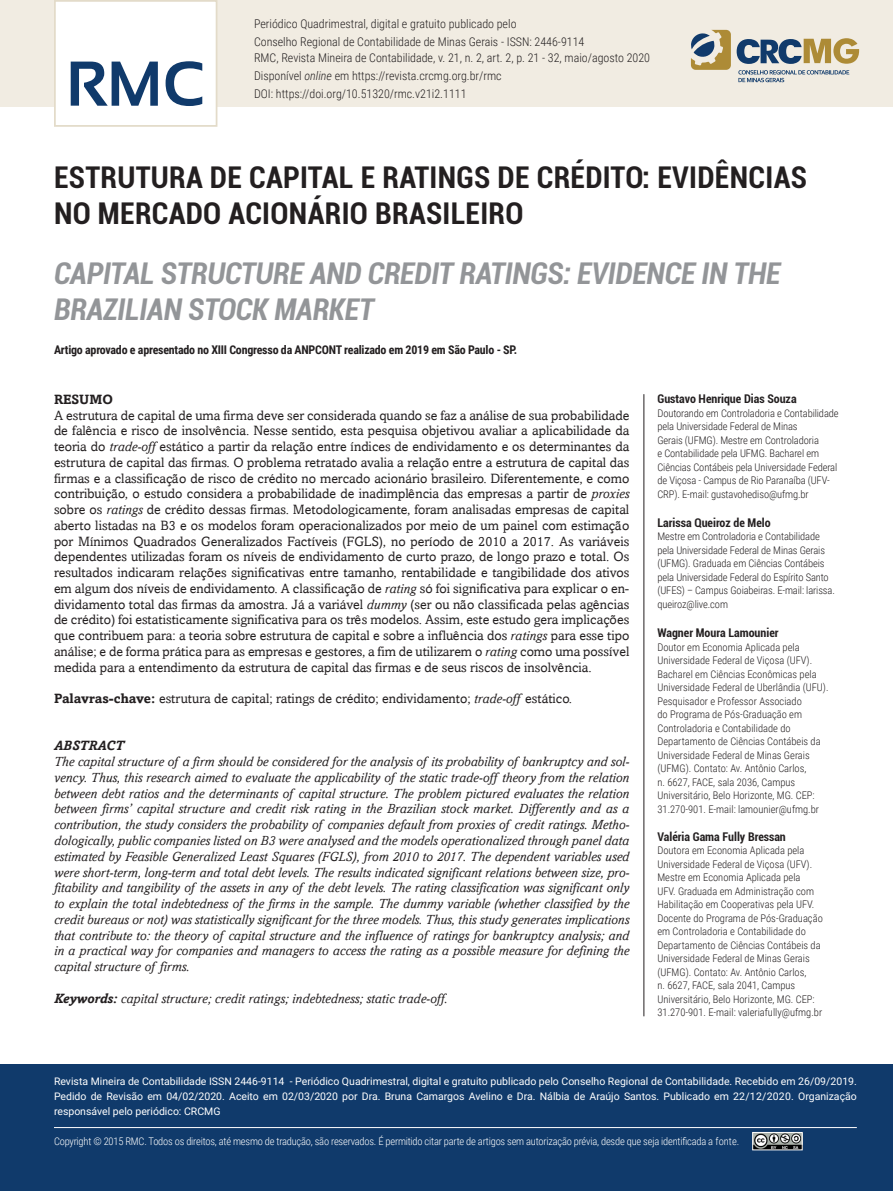
<style>
.page{position:relative;width:893px;height:1191px;background:#fff}
.page>*{position:absolute;margin:0;border:0;box-sizing:border-box;transform-origin:0 0}
.t1{font:700 63.15px "Sansation";color:#103a6b}
.título_artigo{font:700 condensed 30px/36px "Roboto";letter-spacing:.01em;color:#231f20}
.titulo_artigo_2{font:italic 700 condensed 30px/36px "Roboto";letter-spacing:-.01em;color:#939598}
.texto_corrido{font:13.5px/15.8px "Amasis";color:#231f20;text-align:justify}
.texto_corrido-2{font:italic 13.5px/15.8px "Amasis";color:#231f20;text-align:justify}
.texto_corrido-3{font:italic 700 13.5px "Amasis";color:#231f20}
.texto_corrido-4{font:700 13.5px "Amasis";color:#231f20}
.t2{font:300 12px/18px "Roboto Condensed";color:#231f20}
.t3{font:700 condensed 12px "Roboto";color:#231f20}
.t4{font:700 12px "Roboto Condensed";letter-spacing:-.02em;color:#231f20}
.t5{font:300 10.5px/13.5px "Roboto Condensed";color:#231f20}
.t6{font:10.5px/15px "Roboto";color:#fff;text-align:justify}
.t7{font:300 10.5px "Roboto Condensed";letter-spacing:-.02em;color:#fff}
.s1{font-style:italic}
.s2{font-weight:700}
</style>
<div class="page">
<div style="left:0;top:0;width:893px;height:106px;background:#f1ece2"></div>
<div style="left:54px;top:0;width:163px;height:127px;background:#fff;border:2px solid #e3dbc9"></div>
<div style="left:0;top:1064px;width:893px;height:127px;background:#103a6b"></div>
<svg style="left:738px;top:70px;width:111px;height:12px"></svg>
<svg style="left:691px;top:30px;width:40px;height:40px"></svg>
<svg style="left:737px;top:38px;width:122px;height:26px"></svg>
<hr style="left:54px;top:1127px;width:803px;height:1px;background:#fff">
<img style="left:754px;top:1134px;width:47px;height:14px">
<div style="left:752px;top:1132px;width:51px;height:18px;border:1px solid #fff"></div>
<hr style="left:643px;top:394px;width:1px;height:622px;background:#231f20">
<h1 class="t1" style="left:66px;top:49px;width:141px">RMC</h1>
<p class="t2" style="left:254px;top:14px;width:332px">Periódico Quadrimestral, digital e gratuito publicado pelo<br>Conselho Regional de Contabilidade de Minas Gerais - ISSN: 2446-9114</p>
<p class="t2" style="left:254px;top:48px;width:398px">RMC, Revista Mineira de Contabilidade, v. 21, n. 2, art. 2, p. 21 - 32, maio/agosto 2020</p>
<p class="t2" style="left:254px;top:66px;width:249px">Disponível <span class="s1">online</span> em https://revista.crcmg.org.br/rmc</p>
<p class="t2" style="left:254px;top:84px;width:214px">DOI: https://doi.org/10.51320/rmc.v21i2.1111</p>
<p class="título_artigo" style="left:54px;top:158px;width:754px">ESTRUTURA DE CAPITAL E RATINGS DE CRÉDITO: EVIDÊNCIAS<br>NO MERCADO ACIONÁRIO BRASILEIRO</p>
<p class="titulo_artigo_2" style="left:54px;top:254px;width:728px">CAPITAL STRUCTURE AND CREDIT RATINGS: EVIDENCE IN THE<br>BRAZILIAN STOCK MARKET</p>
<p class="t4" style="left:54px;top:341px;width:465px">Artigo aprovado e apresentado no XIII Congresso da ANPCONT realizado em 2019 em São Paulo - SP.</p>
<p class="texto_corrido-4" style="left:54px;top:391px;width:60px">RESUMO</p>
<p class="texto_corrido" style="left:54px;top:407px;width:577px">A estrutura de capital de uma firma deve ser considerada quando se faz a análise de sua probabilidade de falência e risco de insolvência. Nesse sentido, esta pesquisa objetivou avaliar a aplicabilidade da teoria do <span class="s1">trade-off</span> estático a partir da relação entre índices de endividamento e os determinantes da estrutura de capital das firmas. O problema retratado avalia a relação entre a estrutura de capital das firmas e a classificação de risco de crédito no mercado acionário brasileiro. Diferentemente, e como contribuição, o estudo considera a probabilidade de inadimplência das empresas a partir de <span class="s1">proxies </span>sobre os <span class="s1">ratings</span> de crédito dessas firmas. Metodologicamente, foram analisadas empresas de capital aberto listadas na B3 e os modelos foram operacionalizados por meio de um painel com estimação por Mínimos Quadrados Generalizados Factíveis (FGLS), no período de 2010 a 2017. As variáveis dependentes utilizadas foram os níveis de endividamento de curto prazo, de longo prazo e total. Os resultados indicaram relações significativas entre tamanho, rentabilidade e tangibilidade dos ativos em algum dos níveis de endividamento. A classificação de <span class="s1">rating</span> só foi significativa para explicar o en&shy;dividamento total das firmas da amostra. Já a variável <span class="s1">dummy</span> (ser ou não classificada pelas agências de crédito) foi estatisticamente significativa para os três modelos. Assim, este estudo gera implicações que contribuem para: a teoria sobre estrutura de capital e sobre a influência dos <span class="s1">ratings</span> para esse tipo análise; e de forma prática para as empresas e gestores, a fim de utilizarem o <span class="s1">rating</span> como uma possível medida para a entendimento da estrutura de capital das firmas e de seus riscos de insolvência.</p>
<p class="texto_corrido" style="left:54px;top:690px;width:520px"><span class="s2">Palavras-chave:</span> estrutura de capital; ratings de crédito; endividamento; <span class="s1">trade-off</span> estático.</p>
<p class="texto_corrido-3" style="left:54px;top:737px;width:72px">ABSTRACT</p>
<p class="texto_corrido-2" style="left:54px;top:753px;width:577px">The capital structure of a firm should be considered for the analysis of its probability of bankruptcy and sol&shy;vency. Thus, this research aimed to evaluate the applicability of the static trade-off theory from the relation between debt ratios and the determinants of capital structure. The problem pictured evaluates the relation between firms’ capital structure and credit risk rating in the Brazilian stock market. Differently and as a contribution, the study considers the probability of companies default from proxies of credit ratings. Metho&shy;dologically, public companies listed on B3 were analysed and the models operationalized through panel data estimated by Feasible Generalized Least Squares (FGLS), from 2010 to 2017. The dependent variables used were short-term, long-term and total debt levels. The results indicated significant relations between size, pro&shy;fitability and tangibility of the assets in any of the debt levels. The rating classification was significant only to explain the total indebtedness of the firms in the sample. The dummy variable (whether classified by the credit bureaus or not) was statistically significant for the three models. Thus, this study generates implications that contribute to: the theory of capital structure and the influence of ratings for bankruptcy analysis; and in a practical way for companies and managers to access the rating as a possible measure for defining the capital structure of firms.</p>
<p class="texto_corrido-2" style="left:54px;top:990px;width:395px"><span class="s2">Keywords:</span> capital structure; credit ratings; indebtedness; static trade-off.</p>
<p class="t3" style="left:657px;top:390px;width:141px">Gustavo Henrique Dias Souza</p>
<p class="t5" style="left:657px;top:406px;width:183px">Doutorando em Controladoria e Contabilidade pela Universidade Federal de Minas<br>Gerais (UFMG). Mestre em Controladoria<br>e Contabilidade pela UFMG. Bacharel em Ciências Contábeis pela Universidade Federal de Viçosa - Campus de Rio Paranaíba (UFV-CRP). E-mail: gustavohediso@ufmg.br</p>
<p class="t3" style="left:657px;top:514px;width:115px">Larissa Queiroz de Melo</p>
<p class="t5" style="left:657px;top:529px;width:179px">Mestre em Controladoria e Contabilidade pela Universidade Federal de Minas Gerais (UFMG). Graduada em Ciências Contábeis pela Universidade Federal do Espírito Santo (UFES) – Campus Goiabeiras. E-mail: larissa. queiroz@live.com</p>
<p class="t3" style="left:657px;top:624px;width:123px">Wagner Moura Lamounier</p>
<p class="t5" style="left:657px;top:640px;width:173px">Doutor em Economia Aplicada pela Universidade Federal de Viçosa (UFV).<br>Bacharel em Ciências Econômicas pela Universidade Federal de Uberlândia (UFU).<br>Pesquisador e Professor Associado<br>do Programa de Pós-Graduação em Controladoria e Contabilidade do Departamento de Ciências Contábeis da Universidade Federal de Minas Gerais (UFMG). Contato: Av. Antônio Carlos,<br>n. 6627, FACE, sala 2036, Campus Universitário, Belo Horizonte, MG. CEP:<br>31.270-901. E-mail: lamounier@ufmg.br</p>
<p class="t3" style="left:657px;top:828px;width:130px">Valéria Gama Fully Bressan</p>
<p class="t5" style="left:657px;top:843px;width:167px">Doutora em Economia Aplicada pela Universidade Federal de Viçosa (UFV).<br>Mestre em Economia Aplicada pela<br>UFV. Graduada em Administração com Habilitação em Cooperativas pela UFV.<br>Docente do Programa de Pós-Graduação em Controladoria e Contabilidade do Departamento de Ciências Contábeis da Universidade Federal de Minas Gerais (UFMG). Contato: Av. Antônio Carlos,<br>n. 6627, FACE, sala 2041, Campus Universitário, Belo Horizonte, MG. CEP:<br>31.270-901. E-mail: valeriafully@ufmg.br</p>
<p class="t6" style="left:54px;top:1073px;width:804px">Revista Mineira de Contabilidade ISSN 2446-9114 - Periódico Quadrimestral, digital e gratuito publicado pelo Conselho Regional de Contabilidade. Recebido em 26/09/2019.<br>Pedido de Revisão em 04/02/2020. Aceito em 02/03/2020 por Dra. Bruna Camargos Avelino e Dra. Nálbia de Araújo Santos. Publicado em 22/12/2020. Organização responsável pelo periódico: CRCMG</p>
<p class="t7" style="left:54px;top:1134px;width:687px">Copyright © 2015 RMC. Todos os direitos, até mesmo de tradução, são reservados. É permitido citar parte de artigos sem autorização prévia, desde que seja identificada a fonte.</p>
</div>
